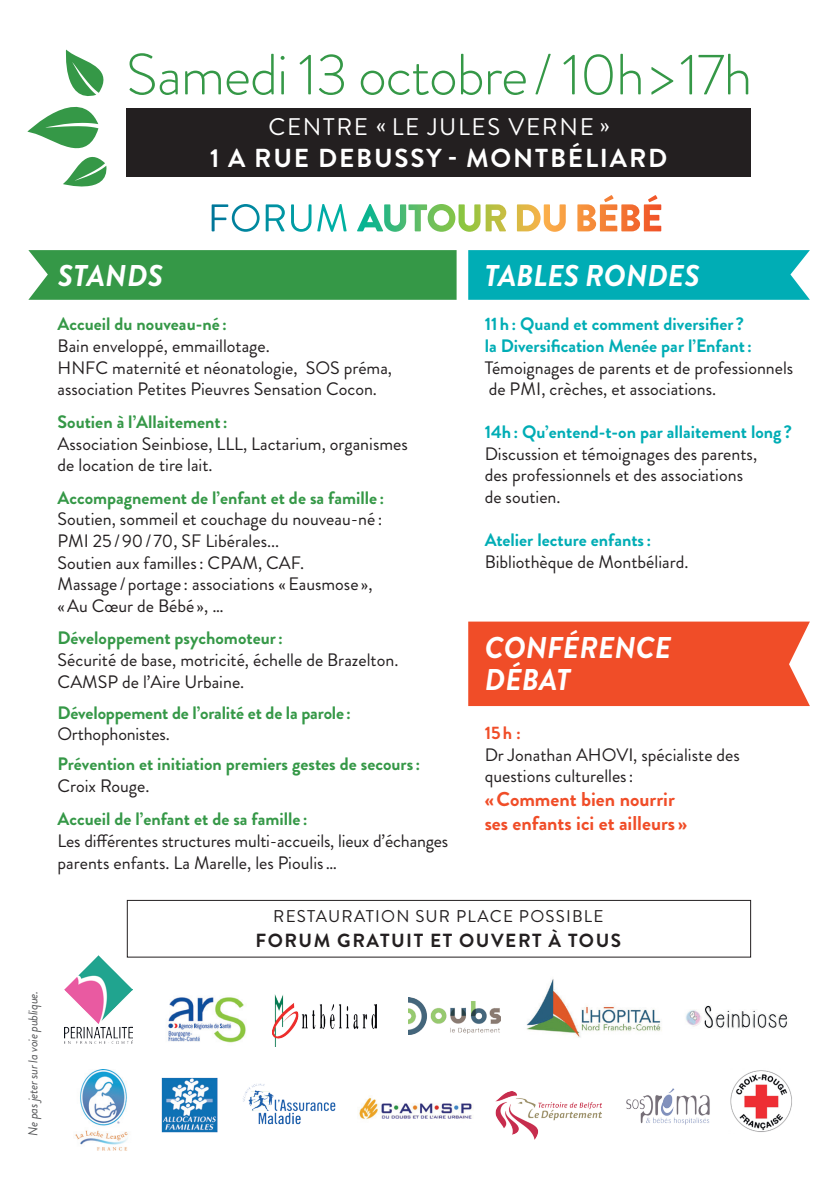
<style>
.page{position:relative;width:840px;height:1191px;background:#fff}
.page>*{position:absolute;margin:0;border:0;box-sizing:border-box;transform-origin:0 0}
.t1{font:300 58px "Brandon Grotesque";letter-spacing:-.02em;color:#359847}
.t2{font:italic 700 30px/32.4px "Brandon Grotesque";color:#fff}
.t3{font:700 26px "Brandon Grotesque";letter-spacing:.07em;color:#fff}
.t4{font:24px "Brandon Grotesque";letter-spacing:.07em;color:#fff}
.t5{font:700 20px/23.2px "Brandon Grotesque";color:#f04d28}
.t6{font:700 19px "Brandon Grotesque";letter-spacing:.08em;color:#231f20}
.t7{font:18px/21.6px "Brandon Grotesque";color:#231f20}
.t8{font:700 18px "Brandon Grotesque";color:#359847}
.t9{font:700 18px/21.6px "Brandon Grotesque";color:#00adb5}
.t10{font:700 18px "Brandon Grotesque";color:#f04d28}
.t11{font:17px "Brandon Grotesque";letter-spacing:.07em;color:#231f20}
.t12{font:italic 13px "Brandon Grotesque";letter-spacing:-.02em;color:#57585a}
</style>
<div class="page">
<svg style="left:468px;top:250px;width:341px;height:50px"></svg>
<div style="left:127px;top:109px;width:623px;height:68px;background:#231f20"></div>
<svg style="left:27px;top:50px;width:80px;height:137px"></svg>
<div style="left:28px;top:250px;width:428px;height:50px;background:#359847"></div>
<img style="left:65px;top:955px;width:68px;height:88px">
<img style="left:495px;top:1092px;width:105px;height:47px">
<img style="left:75px;top:1069px;width:53px;height:82px">
<img style="left:168px;top:997px;width:78px;height:46px">
<img style="left:359px;top:1097px;width:113px;height:22px">
<img style="left:526px;top:979px;width:136px;height:59px">
<img style="left:272px;top:995px;width:105px;height:51px">
<img style="left:162px;top:1077px;width:55px;height:55px">
<img style="left:243px;top:1083px;width:93px;height:42px">
<img style="left:685px;top:1005px;width:102px;height:24px">
<img style="left:730px;top:1070px;width:62px;height:62px">
<img style="left:626px;top:1088px;width:84px;height:37px">
<div style="left:468px;top:621px;width:341px;height:85px;background:#f04d28"></div>
<svg style="left:232px;top:195px;width:429px;height:37px"></svg>
<img style="left:408px;top:997px;width:92px;height:37px">
<div style="left:127px;top:900px;width:623px;height:57px;border:1px solid #231f20"></div>
<h1 class="t1" style="left:126px;top:35px;width:627px">Samedi 13 octobre/ 10h&gt;17h</h1>
<h3 class="t4" style="left:268px;top:111px;width:342px">CENTRE « LE JULES VERNE »</h3>
<h3 class="t3" style="left:210px;top:139px;width:458px">1 A RUE DEBUSSY - MONTBÉLIARD</h3>
<h2 class="t2" style="left:58px;top:260px;width:107px">STANDS</h2>
<p class="t8" style="left:58px;top:312px;width:171px">Accueil du nouveau-né :</p>
<p class="t7" style="left:58px;top:335px;width:336px">Bain enveloppé, emmaillotage.<br>HNFC maternité et néonatologie, SOS préma, association Petites Pieuvres Sensation Cocon.</p>
<p class="t8" style="left:58px;top:409px;width:171px">Soutien à l’Allaitement:</p>
<p class="t7" style="left:58px;top:433px;width:351px">Association Seinbiose, LLL, Lactarium, organismes de location de tire lait.</p>
<p class="t8" style="left:58px;top:485px;width:328px">Accompagnement de l’enfant et de sa famille :</p>
<p class="t7" style="left:58px;top:508px;width:326px">Soutien, sommeil et couchage du nouveau-né :<br>PMI 25/90/ 70, SF Libérales...<br>Soutien aux familles: CPAM, CAF.<br>Massage / portage : associations «Eausmose », «Au Cœur de Bébé », …</p>
<p class="t8" style="left:58px;top:625px;width:227px">Développement psychomoteur:</p>
<p class="t7" style="left:58px;top:649px;width:342px">Sécurité de base, motricité, échelle de Brazelton.<br>CAMSP de l’Aire Urbaine.</p>
<p class="t8" style="left:58px;top:700px;width:294px">Développement de l’oralité et de la parole:</p>
<p class="t7" style="left:58px;top:723px;width:114px">Orthophonistes.</p>
<p class="t8" style="left:58px;top:751px;width:364px">Prévention et initiation premiers gestes de secours:</p>
<p class="t7" style="left:58px;top:775px;width:93px">Croix Rouge.</p>
<p class="t8" style="left:58px;top:806px;width:251px">Accueil de l’enfant et de sa famille :</p>
<p class="t7" style="left:58px;top:830px;width:392px">Les différentes structures multi-accueils, lieux d’échanges parents enfants. La Marelle, les Pioulis…</p>
<h2 class="t2" style="left:484px;top:260px;width:216px">TABLES RONDES</h2>
<p class="t9" style="left:484px;top:314px;width:269px">11h: Quand et comment diversifier ? la Diversification Menée par l’Enfant:</p>
<p class="t7" style="left:484px;top:357px;width:310px">Témoignages de parents et de professionnels de PMI, crèches, et associations.</p>
<p class="t9" style="left:484px;top:421px;width:308px">14h: Qu’entend-t-on par allaitement long ?</p>
<p class="t7" style="left:484px;top:443px;width:274px">Discussion et témoignages des parents, des professionnels et des associations de soutien.</p>
<p class="t9" style="left:484px;top:529px;width:168px">Atelier lecture enfants:</p>
<p class="t7" style="left:484px;top:551px;width:205px">Bibliothèque de Montbéliard.</p>
<h2 class="t2" style="left:484px;top:631px;width:187px">CONFÉRENCE<br>DÉBAT</h2>
<p class="t10" style="left:484px;top:720px;width:38px">15h :</p>
<p class="t7" style="left:484px;top:744px;width:256px">Dr Jonathan AHOVI, spécialiste des questions culturelles:</p>
<p class="t5" style="left:484px;top:788px;width:204px">«Comment bien nourrir ses enfants ici et ailleurs »</p>
<p class="t11" style="left:273px;top:904px;width:331px">RESTAURATION SUR PLACE POSSIBLE</p>
<p class="t6" style="left:255px;top:927px;width:367px">FORUM GRATUIT ET OUVERT À TOUS</p>
<p class="t12" style="left:24px;top:1135px;width:146px;rotate:-90deg">Ne pas jeter sur la voie publique.</p>
</div>
